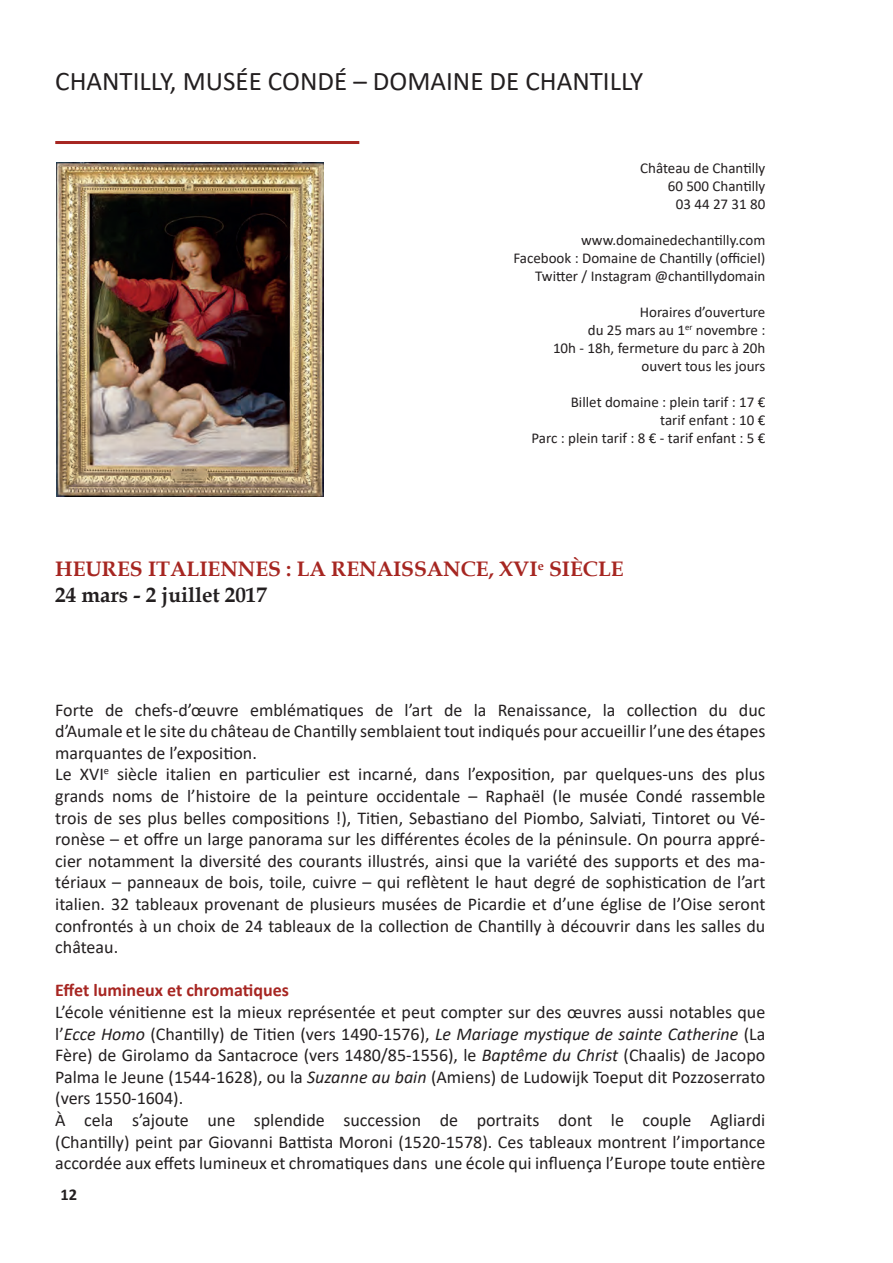
<style>
.page{position:relative;width:893px;height:1263px;background:#fff}
.page>*{position:absolute;margin:0;border:0;box-sizing:border-box;transform-origin:0 0}
.t1{font:27px "Calibri";color:#231f20}
.t2{font:700 21px/25.2px "Book Antiqua";color:#a62621}
.t3{font:18px/21.6px "Calibri";color:#231f20}
.t4{font:700 18px "Calibri";color:#a72622}
.t5{font:700 16.5px "Calibri";color:#231f20}
.t6{font:15px/18px "Calibri";color:#231f20;text-align:right}
.s1{color:#231f20}
.s2{font-style:italic}
</style>
<div class="page">
<hr style="left:55px;top:141px;width:304px;height:3px;background:#a62621">
<img style="left:56px;top:162px;width:267px;height:334px">
<h1 class="t1" style="left:55px;top:62px;width:590px">CHANTILLY, MUSÉE CONDÉ – DOMAINE DE CHANTILLY</h1>
<p class="t6" style="left:640px;top:159px;width:127px">Château de Chantilly<br>60 500 Chantilly<br>03 44 27 31 80</p>
<p class="t6" style="left:513px;top:231px;width:254px">www.domainedechantilly.com<br>Facebook : Domaine de Chantilly (officiel)<br>Twitter / Instagram @chantillydomain</p>
<p class="t6" style="left:553px;top:303px;width:214px">Horaires d’ouverture<br>du 25 mars au 1<sup>er</sup> novembre :<br>10h - 18h, fermeture du parc à 20h ouvert tous les jours</p>
<p class="t6" style="left:532px;top:393px;width:235px">Billet domaine : plein tarif : 17 €<br>tarif enfant : 10 €<br>Parc : plein tarif : 8 € - tarif enfant : 5 €</p>
<p class="t2" style="left:55px;top:557px;width:570px">HEURES ITALIENNES : LA RENAISSANCE, XVI<sup>e</sup> SIÈCLE<br><span class="s1">24 mars - 2 juillet 2017</span></p>
<p class="t3" style="left:55px;top:698px;width:712px">Forte de chefs-d’œuvre emblématiques de l’art de la Renaissance, la collection du duc d’Aumale et le site du château de Chantilly semblaient tout indiqués pour accueillir l’une des étapes marquantes de l’exposition.<br>Le XVI<sup>e</sup> siècle italien en particulier est incarné, dans l’exposition, par quelques-uns des plus grands noms de l’histoire de la peinture occidentale – Raphaël (le musée Condé rassemble trois de ses plus belles compositions !), Titien, Sebastiano del Piombo, Salviati, Tintoret ou Vé&shy;ronèse – et offre un large panorama sur les différentes écoles de la péninsule. On pourra appré&shy;cier notamment la diversité des courants illustrés, ainsi que la variété des supports et des ma&shy;tériaux – panneaux de bois, toile, cuivre – qui reflètent le haut degré de sophistication de l’art italien. 32 tableaux provenant de plusieurs musées de Picardie et d’une église de l’Oise seront confrontés à un choix de 24 tableaux de la collection de Chantilly à découvrir dans les salles du château.</p>
<p class="t4" style="left:55px;top:978px;width:235px">Effet lumineux et chromatiques</p>
<p class="t3" style="left:55px;top:1001px;width:712px">L’école vénitienne est la mieux représentée et peut compter sur des œuvres aussi notables que l’<span class="s2">Ecce Homo</span> (Chantilly) de Titien (vers 1490-1576), <span class="s2">Le Mariage mystique de sainte Catherine</span> (La Fère) de Girolamo da Santacroce (vers 1480/85-1556), le <span class="s2">Baptême du Christ</span> (Chaalis) de Jacopo Palma le Jeune (1544-1628), ou la <span class="s2">Suzanne au bain</span> (Amiens) de Ludowijk Toeput dit Pozzoserrato (vers 1550-1604).<br>À cela s’ajoute une splendide succession de portraits dont le couple Agliardi (Chantilly) peint par Giovanni Battista Moroni (1520-1578). Ces tableaux montrent l’importance accordée aux effets lumineux et chromatiques dans une école qui influença l’Europe toute entière</p>
<p class="t5" style="left:60px;top:1183px;width:18px">12</p>
</div>
